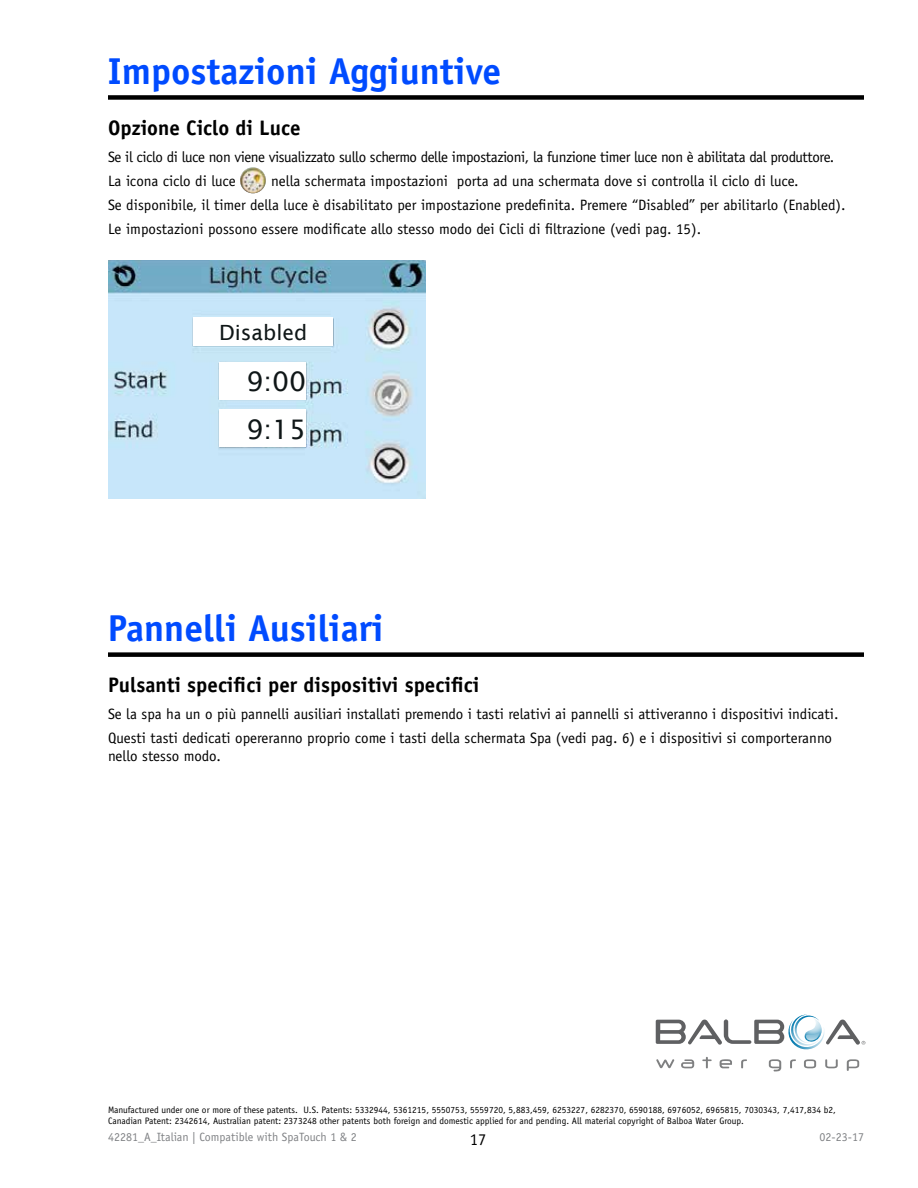
<style>
.page{position:relative;width:918px;height:1188px;background:#fff}
.page>*{position:absolute;margin:0;border:0;box-sizing:border-box;transform-origin:0 0}
.t1{font:700 37.5px "Officina Sans";color:#004bff}
.t2{font:27px/47.5px "Lucida Sans";color:#0f1617}
.t3{font:700 21px "Officina Sans";color:#000}
.t4{font:21px "Lucida Sans";color:#0f1617}
.t5{font:16.5px "Officina Sans";color:#000}
.t6{font:15px/24px "Officina Sans";color:#000}
.t7{font:15px/24px "Officina Sans";letter-spacing:-.025em;color:#000}
.t8{font:12px "Officina Sans";color:#808285}
.t9{font:9.3px/10.5px "Officina Sans";color:#000}
</style>
<div class="page">
<svg style="left:656px;top:1059px;width:18px;height:9px"></svg>
<svg style="left:681px;top:1059px;width:13px;height:9px"></svg>
<svg style="left:702px;top:1057px;width:10px;height:11px"></svg>
<svg style="left:720px;top:1059px;width:12px;height:9px"></svg>
<svg style="left:790px;top:1059px;width:6px;height:9px"></svg>
<svg style="left:741px;top:1059px;width:6px;height:9px"></svg>
<svg style="left:804px;top:1059px;width:12px;height:9px"></svg>
<svg style="left:825px;top:1059px;width:13px;height:9px"></svg>
<svg style="left:769px;top:1059px;width:12px;height:12px"></svg>
<svg style="left:847px;top:1059px;width:12px;height:12px"></svg>
<svg style="left:656px;top:1015px;width:209px;height:35px"></svg>
<div style="left:108px;top:95px;width:756px;height:5px;background:#000"></div>
<div style="left:108px;top:652px;width:756px;height:5px;background:#000"></div>
<img style="left:108px;top:260px;width:317px;height:238px">
<div style="left:219px;top:362px;width:87px;height:38px;background:#fff"></div>
<div style="left:219px;top:410px;width:87px;height:37px;background:#fff"></div>
<div style="left:193px;top:318px;width:140px;height:28px;background:#fff"></div>
<img style="left:240px;top:167px;width:26px;height:26px;border-radius:13px">
<h1 class="t1" style="left:108px;top:47px;width:395px">Impostazioni Aggiuntive</h1>
<h3 class="t3" style="left:108px;top:115px;width:194px">Opzione Ciclo di Luce</h3>
<p class="t7" style="left:108px;top:145px;width:728px">Se il ciclo di luce non viene visualizzato sullo schermo delle impostazioni, la funzione timer luce non è abilitata dal produttore.<br>La icona ciclo di luce</p>
<p class="t6" style="left:108px;top:169px;width:739px;text-indent:163px">nella schermata impostazioni porta ad una schermata dove si controlla il ciclo di luce.<br>Se disponibile, il timer della luce è disabilitato per impostazione predefinita. Premere “Disabled” per abilitarlo (Enabled).<br>Le impostazioni possono essere modificate allo stesso modo dei Cicli di filtrazione (vedi pag. 15).</p>
<h3 class="t4" style="left:219px;top:321px;width:90px">Disabled</h3>
<h2 class="t2" style="left:246px;top:358px;width:61px">9:00<br>9:15</h2>
<h1 class="t1" style="left:108px;top:605px;width:277px">Pannelli Ausiliari</h1>
<h3 class="t3" style="left:108px;top:672px;width:373px">Pulsanti specifici per dispositivi specifici</h3>
<p class="t6" style="left:108px;top:702px;width:732px">Se la spa ha un o più pannelli ausiliari installati premendo i tasti relativi ai pannelli si attiveranno i dispositivi indicati.<br>Questi tasti dedicati opereranno proprio come i tasti della schermata Spa (vedi pag. 6) e i dispositivi si comporteranno</p>
<p class="t6" style="left:108px;top:744px;width:115px">nello stesso modo.</p>
<p class="t9" style="left:108px;top:1105px;width:729px">Manufactured under one or more of these patents. U.S. Patents: 5332944, 5361215, 5550753, 5559720, 5,883,459, 6253227, 6282370, 6590188, 6976052, 6965815, 7030343, 7,417,834 b2,<br>Canadian Patent: 2342614, Australian patent: 2373248 other patents both foreign and domestic applied for and pending. All material copyright of Balboa Water Group.</p>
<p class="t8" style="left:108px;top:1130px;width:250px">42281_A_Italian | Compatible with SpaTouch 1 &amp; 2</p>
<p class="t5" style="left:470px;top:1129px;width:18px">17</p>
<p class="t8" style="left:820px;top:1130px;width:46px">02-23-17</p>
</div>
